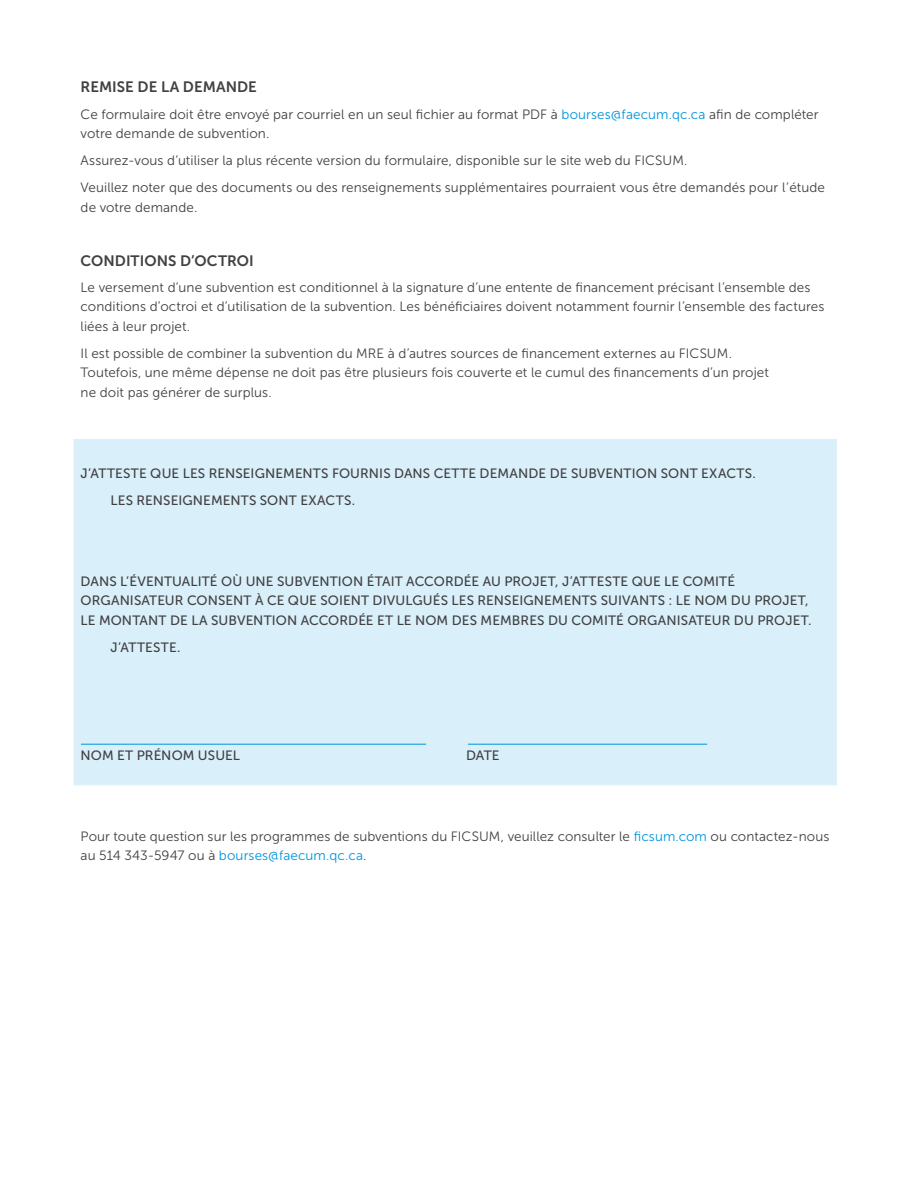
<style>
.page{position:relative;width:918px;height:1188px;background:#fff}
.page>*{position:absolute;margin:0;border:0;box-sizing:border-box;transform-origin:0 0}
.t1{font:15px "Museo Sans 700";letter-spacing:.005em;color:#414042}
.t2{font:13.5px/19.5px "Museo Sans 300";letter-spacing:.005em;color:#414042}
.t3{font:13.5px/19.5px "Museo Sans 500";letter-spacing:.01em;color:#414042}
.s1{color:#0095dc}
</style>
<div class="page">
<div style="left:74px;top:439px;width:763px;height:346px;background:#d9eff9"></div>
<hr style="left:468px;top:744px;width:239px;height:1px;background:#0095dc">
<hr style="left:81px;top:744px;width:345px;height:1px;background:#0095dc">
<p class="t1" style="left:81px;top:79px;width:178px">REMISE DE LA DEMANDE</p>
<p class="t2" style="left:81px;top:104px;width:739px">Ce formulaire doit être envoyé par courriel en un seul fichier au format PDF à <span class="s1">bourses@faecum.qc.ca</span> afin de compléter votre demande de subvention.</p>
<p class="t2" style="left:81px;top:147px;width:746px;line-height:27px">Assurez-vous d’utiliser la plus récente version du formulaire, disponible sur le site web du FICSUM.<br>Veuillez noter que des documents ou des renseignements supplémentaires pourraient vous être demandés pour l’étude</p>
<p class="t2" style="left:81px;top:197px;width:118px">de votre demande.</p>
<p class="t1" style="left:81px;top:252px;width:175px">CONDITIONS D’OCTROI</p>
<p class="t2" style="left:81px;top:278px;width:745px">Le versement d’une subvention est conditionnel à la signature d’une entente de financement précisant l’ensemble des conditions d’octroi et d’utilisation de la subvention. Les bénéficiaires doivent notamment fournir l’ensemble des factures liées à leur projet.</p>
<p class="t2" style="left:81px;top:344px;width:690px">Il est possible de combiner la subvention du MRE à d’autres sources de financement externes au FICSUM.<br>Toutefois, une même dépense ne doit pas être plusieurs fois couverte et le cumul des financements d’un projet ne doit pas générer de surplus.</p>
<p class="t3" style="left:111px;top:460px;width:647px;line-height:27px;text-indent:-30px">J’ATTESTE QUE LES RENSEIGNEMENTS FOURNIS DANS CETTE DEMANDE DE SUBVENTION SONT EXACTS.<br>LES RENSEIGNEMENTS SONT EXACTS.</p>
<p class="t3" style="left:81px;top:571px;width:732px">DANS L’ÉVENTUALITÉ OÙ UNE SUBVENTION ÉTAIT ACCORDÉE AU PROJET, J’ATTESTE QUE LE COMITÉ<br>ORGANISATEUR CONSENT À CE QUE SOIENT DIVULGUÉS LES RENSEIGNEMENTS SUIVANTS : LE NOM DU PROJET,<br>LE MONTANT DE LA SUBVENTION ACCORDÉE ET LE NOM DES MEMBRES DU COMITÉ ORGANISATEUR DU PROJET.</p>
<p class="t3" style="left:111px;top:637px;width:71px">J’ATTESTE.</p>
<p class="t3" style="left:81px;top:745px;width:161px">NOM ET PRÉNOM USUEL</p>
<p class="t3" style="left:466px;top:745px;width:35px">DATE</p>
<p class="t2" style="left:81px;top:826px;width:750px">Pour toute question sur les programmes de subventions du FICSUM, veuillez consulter le <span class="s1">ficsum.com</span> ou contactez-nous au 514 343-5947 ou à <span class="s1">bourses@faecum.qc.ca</span>.</p>
</div>
